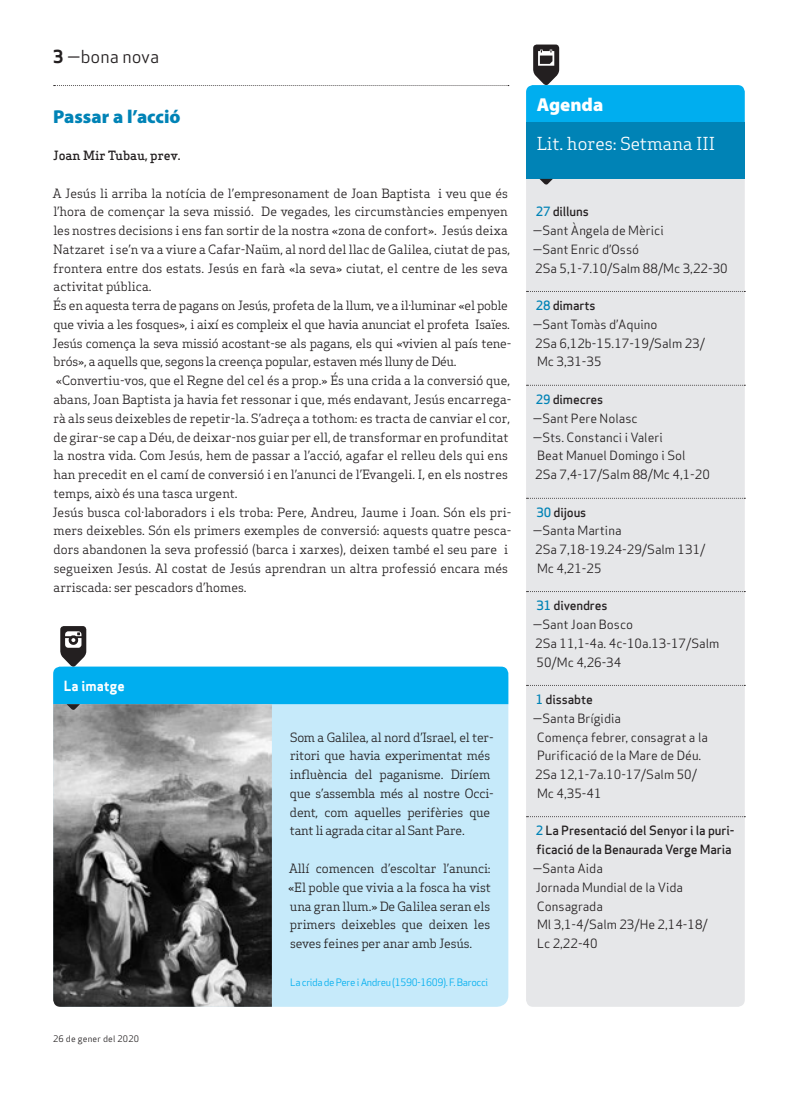
<style>
.page{position:relative;width:798px;height:1099px;background:#fff}
.page>*{position:absolute;margin:0;border:0;box-sizing:border-box;transform-origin:0 0}
.Titular_Petit{font:900 18.75px "Myriad Pro";color:#0083b6}
.Titular_Secció{font:900 18.75px "Myriad Pro";color:#fff}
.Subtitol_Secció{font:17.5px "Apex Serif";color:#fff}
.Capçalera{font:17.5px "Apex Sans Book T";color:#231f20}
.Titular_Secció_Petit{font:13.75px "Apex Sans Bold T";color:#fff}
.Text_General{font:12.5px/18.8px "Apex Serif";color:#231f20}
.Text_General-2{font:12.5px/18.8px "Apex Sans Book T";color:#231f20}
.Text_General-3{font:12.5px/18.8px "Apex Serif";letter-spacing:-.02em;color:#231f20}
.Text_General-4{font:12.5px/18.8px "Apex Sans Medium T";letter-spacing:-.01em;color:#231f20}
.Autors{font:500 12.5px "Apex Serif";color:#231f20}
.Credit_La_Imatge{font:10px "Apex Sans Book T";letter-spacing:-.04em;color:#00aeef}
.Data_Peu{font:8.75px "Apex Sans Book T";letter-spacing:.02em;color:#231f20}
.s1{font-family:"Apex Sans Bold T"}
.s2{color:#0083b6}
</style>
<div class="page">
<svg style="left:54px;top:85px;width:454px;height:1px"></svg>
<div style="left:526px;top:179px;width:218px;height:827px;background:#e6e7e9"></div>
<svg style="left:526px;top:291px;width:219px;height:1px"></svg>
<svg style="left:526px;top:385px;width:219px;height:1px"></svg>
<svg style="left:526px;top:498px;width:219px;height:1px"></svg>
<svg style="left:526px;top:591px;width:219px;height:1px"></svg>
<svg style="left:526px;top:685px;width:219px;height:1px"></svg>
<svg style="left:526px;top:816px;width:219px;height:1px"></svg>
<svg style="left:526px;top:45px;width:218px;height:78px"></svg>
<div style="left:526px;top:123px;width:218px;height:56px;background:#0083b6"></div>
<svg style="left:539px;top:179px;width:13px;height:6px"></svg>
<div style="left:53px;top:666px;width:455px;height:340px;background:#c6eafa;border-radius:11px"></div>
<img style="left:53px;top:710px;width:219px;height:296px">
<svg style="left:53px;top:626px;width:455px;height:84px"></svg>
<p class="Capçalera" style="left:53px;top:46px;width:107px"><span class="s1">3</span> —bona nova</p>
<p class="Titular_Petit" style="left:53px;top:104px;width:129px">Passar a l’acció</p>
<p class="Autors" style="left:53px;top:148px;width:129px">Joan Mir Tubau, prev.</p>
<p class="Text_General" style="left:53px;top:183px;width:459px">A Jesús li arriba la notícia de l’empresonament de Joan Baptista i veu que és l’hora de començar la seva missió. De vegades, les circumstàncies empenyen les nostres decisions i ens fan sortir de la nostra «zona de confort». Jesús deixa Natzaret i se’n va a viure a Cafar-Naüm, al nord del llac de Galilea, ciutat de pas, frontera entre dos estats. Jesús en farà «la seva» ciutat, el centre de les seva activitat pública.</p>
<p class="Text_General-3" style="left:52px;top:296px;width:460px">És en aquesta terra de pagans on Jesús, profeta de la llum, ve a il·luminar «el poble que vivia a les fosques», i així es compleix el que havia anunciat el profeta Isaïes.<br>Jesús comença la seva missió acostant-se als pagans, els qui «vivien al país tene&shy;brós», a aquells que, segons la creença popular, estaven més lluny de Déu.</p>
<p class="Text_General" style="left:53px;top:371px;width:459px">«Convertiu-vos, que el Regne del cel és a prop.» És una crida a la conversió que, abans, Joan Baptista ja havia fet ressonar i que, més endavant, Jesús encarrega&shy;rà als seus deixebles de repetir-la. S’adreça a tothom: es tracta de canviar el cor, de girar-se cap a Déu, de deixar-nos guiar per ell, de transformar en profunditat la nostra vida. Com Jesús, hem de passar a l’acció, agafar el relleu dels qui ens han precedit en el camí de conversió i en l’anunci de l’Evangeli. I, en els nostres temps, això és una tasca urgent.</p>
<p class="Text_General" style="left:52px;top:502px;width:460px">Jesús busca col·laboradors i els troba: Pere, Andreu, Jaume i Joan. Són els pri&shy;mers deixebles. Són els primers exemples de conversió: aquests quatre pesca&shy;dors abandonen la seva professió (barca i xarxes), deixen també el seu pare i segueixen Jesús. Al costat de Jesús aprendran un altra professió encara més arriscada: ser pescadors d’homes.</p>
<p class="Titular_Secció_Petit" style="left:64px;top:677px;width:62px">La imatge</p>
<p class="Data_Peu" style="left:53px;top:1032px;width:87px">26 de gener del 2020</p>
<p class="Text_General-3" style="left:290px;top:727px;width:205px">Som a Galilea, al nord d’Israel, el ter&shy;ritori que havia experimentat més influència del paganisme. Diríem que s’assembla més al nostre Occi&shy;dent, com aquelles perifèries que tant li agrada citar al Sant Pare.</p>
<p class="Text_General" style="left:288px;top:858px;width:204px;text-align:justify">Allí comencen d’escoltar l’anunci: «El poble que vivia a la fosca ha vist una gran llum.» De Galilea seran els primers deixebles que deixen les seves feines per anar amb Jesús.</p>
<p class="Credit_La_Imatge" style="left:290px;top:975px;width:199px">La crida de Pere i Andreu (1590-1609). F. Barocci</p>
<p class="Titular_Secció" style="left:536px;top:92px;width:68px">Agenda</p>
<p class="Subtitol_Secció" style="left:536px;top:133px;width:180px">Lit. hores: Setmana III</p>
<p class="Text_General-4" style="left:535px;top:202px;width:54px"><span class="s2">27</span> dilluns</p>
<p class="Text_General-2" style="left:532px;top:221px;width:132px">—Sant Àngela de Mèrici</p>
<p class="Text_General-2" style="left:532px;top:240px;width:108px">—Sant Enric d’Ossó</p>
<p class="Text_General-2" style="left:535px;top:258px;width:194px">2Sa 5,1-7.10/Salm 88/Mc 3,22-30</p>
<p class="Text_General-4" style="left:535px;top:296px;width:61px"><span class="s2">28</span> dimarts</p>
<p class="Text_General-2" style="left:532px;top:315px;width:126px">—Sant Tomàs d’Aquino</p>
<p class="Text_General-2" style="left:535px;top:333px;width:171px">2Sa 6,12b-15.17-19/Salm 23/</p>
<p class="Text_General-2" style="left:537px;top:352px;width:66px">Mc 3,31-35</p>
<p class="Text_General-4" style="left:535px;top:390px;width:69px"><span class="s2">29</span> dimecres</p>
<p class="Text_General-2" style="left:532px;top:408px;width:106px">—Sant Pere Nolasc</p>
<p class="Text_General-2" style="left:532px;top:427px;width:131px">—Sts. Constanci i Valeri</p>
<p class="Text_General-2" style="left:537px;top:446px;width:150px">Beat Manuel Domingo i Sol</p>
<p class="Text_General-2" style="left:535px;top:465px;width:176px">2Sa 7,4-17/Salm 88/Mc 4,1-20</p>
<p class="Text_General-4" style="left:536px;top:502px;width:51px"><span class="s2">30</span> dijous</p>
<p class="Text_General-2" style="left:532px;top:521px;width:90px">—Santa Martina</p>
<p class="Text_General-2" style="left:535px;top:540px;width:172px">2Sa 7,18-19.24-29/Salm 131/</p>
<p class="Text_General-2" style="left:537px;top:558px;width:66px">Mc 4,21-25</p>
<p class="Text_General-4" style="left:536px;top:596px;width:72px"><span class="s2">31</span> divendres</p>
<p class="Text_General-2" style="left:532px;top:615px;width:102px">—Sant Joan Bosco</p>
<p class="Text_General-2" style="left:535px;top:633px;width:185px">2Sa 11,1-4a. 4c-10a.13-17/Salm<br>50/Mc 4,26-34</p>
<p class="Text_General-4" style="left:535px;top:690px;width:58px"><span class="s2">1</span> dissabte</p>
<p class="Text_General-2" style="left:532px;top:708px;width:90px">—Santa Brígidia</p>
<p class="Text_General-2" style="left:536px;top:727px;width:172px">Comença febrer, consagrat a la</p>
<p class="Text_General-2" style="left:537px;top:746px;width:166px">Purificació de la Mare de Déu.</p>
<p class="Text_General-2" style="left:535px;top:765px;width:163px">2Sa 12,1-7a.10-17/Salm 50/</p>
<p class="Text_General-2" style="left:537px;top:783px;width:66px">Mc 4,35-41</p>
<p class="Text_General-4" style="left:535px;top:821px;width:200px"><span class="s2">2</span> La Presentació del Senyor i la puri&shy;ficació de la Benaurada Verge Maria</p>
<p class="Text_General-2" style="left:532px;top:858px;width:72px">—Santa Aida</p>
<p class="Text_General-2" style="left:535px;top:877px;width:149px">Jornada Mundial de la Vida</p>
<p class="Text_General-2" style="left:536px;top:896px;width:67px">Consagrada</p>
<p class="Text_General-2" style="left:537px;top:915px;width:172px">Ml 3,1-4/Salm 23/He 2,14-18/</p>
<p class="Text_General-2" style="left:537px;top:933px;width:62px">Lc 2,22-40</p>
</div>
